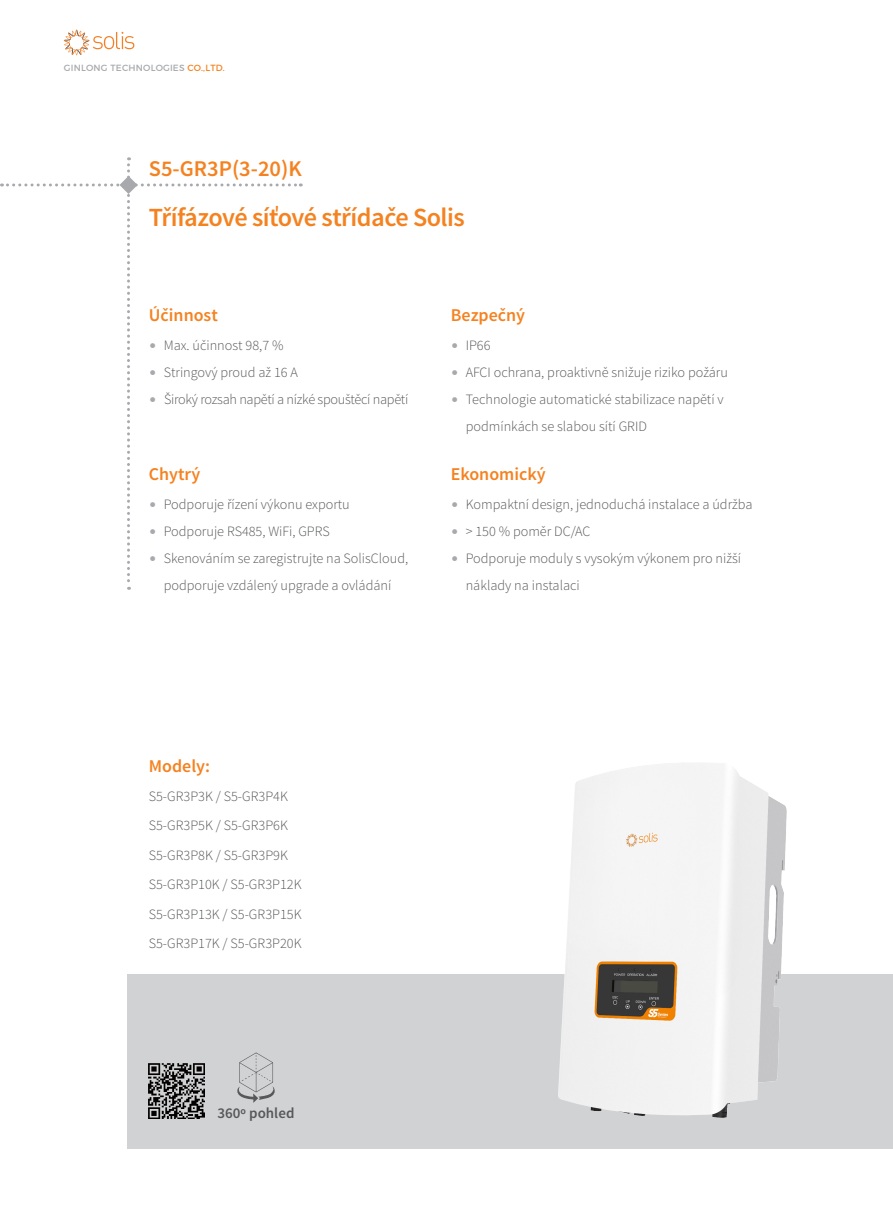
<style>
.page{position:relative;width:893px;height:1212px;background:#fff}
.page>*{position:absolute;margin:0;border:0;box-sizing:border-box;transform-origin:0 0}
.t1{font:600 26.25px "Source Sans Pro";letter-spacing:-.02em;color:#f58220}
.t2{font:600 22.5px "Source Sans Pro";color:#f58220}
.t3{font:600 18px "Source Sans Pro";color:#f58220}
.t4{font:600 15px "Source Sans Pro";color:#57585a}
.t5{font:300 14.25px/29.5px "Source Sans Pro";color:#57585a}
.t6{font:300 14.25px "Source Sans Pro";letter-spacing:-.02em;color:#57585a}
.t7{font:9px "Montserrat";letter-spacing:.025em;color:#a8a9ad}
.s1{color:#f58220}
.s2{color:#a8a9ad}
</style>
<div class="page">
<div style="left:128px;top:974px;width:765px;height:174px;background:#d1d2d4"></div>
<svg style="left:64px;top:30px;width:70px;height:25px"></svg>
<img style="left:558px;top:763px;width:229px;height:354px">
<img style="left:149px;top:1063px;width:55px;height:55px">
<svg style="left:237px;top:1052px;width:38px;height:51px"></svg>
<svg style="left:1px;top:157px;width:300px;height:433px"></svg>
<p class="t7" style="left:64px;top:63px;width:163px">GINLONG TECHNOLOGIES <span class="s1">CO.,LTD.</span></p>
<h2 class="t2" style="left:149px;top:154px;width:155px">S5-GR3P(3-20)K</h2>
<h1 class="t1" style="left:149px;top:201px;width:317px">Třífázové síťové střídače Solis</h1>
<p class="t3" style="left:149px;top:304px;width:70px">Účinnost</p>
<p class="t5" style="left:149px;top:330px;width:136px"><span class="s2">•</span> Max. účinnost 98,7 %</p>
<p class="t5" style="left:149px;top:357px;width:151px"><span class="s2">•</span> Stringový proud až 16 A</p>
<p class="t6" style="left:149px;top:391px;width:261px"><span class="s2">•</span> Široký rozsah napětí a nízké spouštěcí napětí</p>
<p class="t3" style="left:149px;top:463px;width:53px">Chytrý</p>
<p class="t5" style="left:149px;top:489px;width:202px"><span class="s2">•</span> Podporuje řízení výkonu exportu</p>
<p class="t5" style="left:149px;top:516px;width:183px"><span class="s2">•</span> Podporuje RS485, WiFi, GPRS</p>
<p class="t5" style="left:149px;top:545px;width:261px;line-height:27px;text-align:center"><span class="s2">•</span> Skenováním se zaregistrujte na SolisCloud, podporuje vzdálený upgrade a ovládání</p>
<p class="t3" style="left:451px;top:304px;width:76px">Bezpečný</p>
<p class="t5" style="left:451px;top:330px;width:41px"><span class="s2">•</span> IP66</p>
<p class="t5" style="left:451px;top:357px;width:279px"><span class="s2">•</span> AFCI ochrana, proaktivně snižuje riziko požáru</p>
<p class="t5" style="left:466px;top:386px;width:259px;line-height:27px;text-indent:-15px"><span class="s2">•</span> Technologie automatické stabilizace napětí v podmínkách se slabou sítí GRID</p>
<p class="t3" style="left:451px;top:463px;width:96px">Ekonomický</p>
<p class="t5" style="left:451px;top:489px;width:303px"><span class="s2">•</span> Kompaktní design, jednoduchá instalace a údržba</p>
<p class="t5" style="left:451px;top:516px;width:141px"><span class="s2">•</span> &gt; 150 % poměr DC/AC</p>
<p class="t5" style="left:466px;top:545px;width:277px;line-height:27px;text-indent:-15px"><span class="s2">•</span> Podporuje moduly s vysokým výkonem pro nižší náklady na instalaci</p>
<p class="t3" style="left:149px;top:754px;width:63px">Modely:</p>
<p class="t5" style="left:149px;top:781px;width:154px">S5-GR3P3K / S5-GR3P4K<br>S5-GR3P5K / S5-GR3P6K<br>S5-GR3P8K / S5-GR3P9K<br>S5-GR3P10K / S5-GR3P12K<br>S5-GR3P13K / S5-GR3P15K<br>S5-GR3P17K / S5-GR3P20K</p>
<p class="t4" style="left:218px;top:1104px;width:78px">360º pohled</p>
</div>
